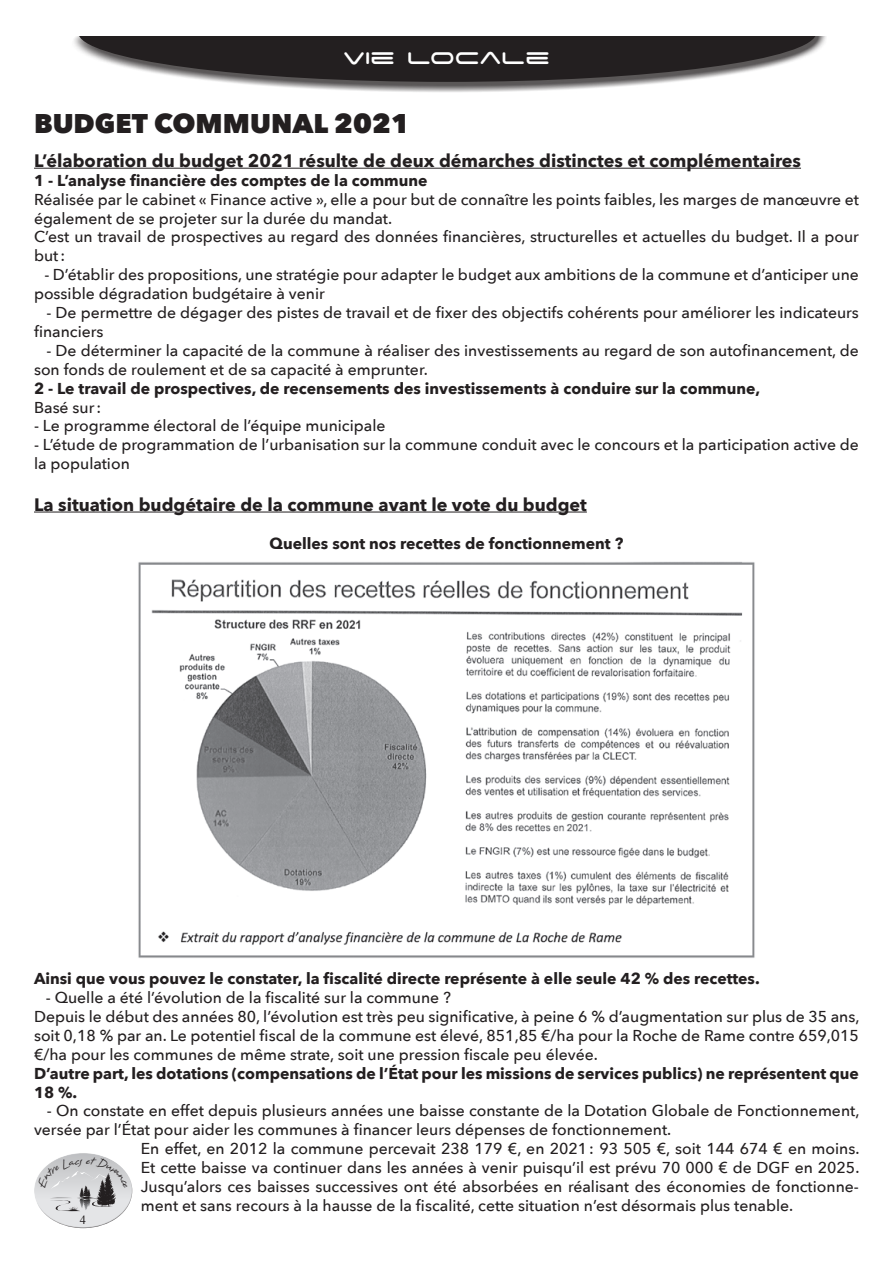
<style>
.page{position:relative;width:893px;height:1263px;background:#fff}
.page>*{position:absolute;margin:0;border:0;box-sizing:border-box;transform-origin:0 0}
.t1{font:800 27px "Avenir Next";color:#231f20}
.t2{font:27px "Space Age";color:#fff}
.t3{font:700 18px "Avenir Next";color:#231f20}
.t4{font:500 15.75px/18.9px "Avenir Next";color:#231f20}
.t5{font:700 15.75px/18.9px "Avenir Next";color:#231f20}
.t6{font:12.3px "Times New Roman";color:#231f20}
</style>
<div class="page">
<div style="left:71px;top:21px;width:756px;height:72px;background:#231f20;opacity:.75"></div>
<svg style="left:78px;top:35px;width:738px;height:47px;background:#494647"></svg>
<div style="left:55px;top:0;width:785px;height:35px;background:#fff"></div>
<hr style="left:34px;top:168px;width:767px;height:1px;background:#231f20">
<hr style="left:34px;top:512px;width:553px;height:1px;background:#231f20">
<img style="left:138px;top:561px;width:617px;height:397px">
<svg style="left:34px;top:1153px;width:98px;height:75px"></svg>
<p class="t2" style="left:343px;top:46px;width:208px">Vie locale</p>
<p class="t1" style="left:34px;top:107px;width:377px">BUDGET COMMUNAL 2021</p>
<p class="t3" style="left:34px;top:145px;width:768px">L’élaboration du budget 2021 résulte de deux démarches distinctes et complémentaires</p>
<p class="t5" style="left:34px;top:171px;width:395px">1 - L’analyse financière des comptes de la commune</p>
<p class="t4" style="left:34px;top:189px;width:826px">Réalisée par le cabinet « Finance active », elle a pour but de connaître les points faibles, les marges de manœuvre et également de se projeter sur la durée du mandat.</p>
<p class="t4" style="left:34px;top:227px;width:826px">C’est un travail de prospectives au regard des données financières, structurelles et actuelles du budget. Il a pour but:</p>
<p class="t4" style="left:34px;top:265px;width:826px;text-indent:10px">- D’établir des propositions, une stratégie pour adapter le budget aux ambitions de la commune et d’anticiper une possible dégradation budgétaire à venir</p>
<p class="t4" style="left:34px;top:303px;width:826px;text-indent:12px">- De permettre de dégager des pistes de travail et de fixer des objectifs cohérents pour améliorer les indicateurs financiers</p>
<p class="t4" style="left:34px;top:340px;width:826px;text-indent:12px">- De déterminer la capacité de la commune à réaliser des investissements au regard de son autofinancement, de son fonds de roulement et de sa capacité à emprunter.</p>
<p class="t5" style="left:34px;top:378px;width:728px">2 - Le travail de prospectives, de recensements des investissements à conduire sur la commune,</p>
<p class="t4" style="left:34px;top:397px;width:69px">Basé sur:</p>
<p class="t4" style="left:34px;top:416px;width:353px">- Le programme électoral de l’équipe municipale</p>
<p class="t4" style="left:34px;top:435px;width:826px">- L’étude de programmation de l’urbanisation sur la commune conduit avec le concours et la participation active de la population</p>
<p class="t3" style="left:34px;top:489px;width:554px">La situation budgétaire de la commune avant le vote du budget</p>
<p class="t5" style="left:270px;top:534px;width:355px">Quelles sont nos recettes de fonctionnement ?</p>
<p class="t5" style="left:34px;top:969px;width:727px">Ainsi que vous pouvez le constater, la fiscalité directe représente à elle seule 42 % des recettes.</p>
<p class="t4" style="left:46px;top:987px;width:407px">- Quelle a été l’évolution de la fiscalité sur la commune ?</p>
<p class="t4" style="left:34px;top:1006px;width:827px;text-align:justify">Depuis le début des années 80, l’évolution est très peu significative, à peine 6 % d’augmentation sur plus de 35 ans, soit 0,18 % par an. Le potentiel fiscal de la commune est élevé, 851,85 €/ha pour la Roche de Rame contre 659,015 €/ha pour les communes de même strate, soit une pression fiscale peu élevée.</p>
<p class="t5" style="left:34px;top:1063px;width:826px">D’autre part, les dotations (compensations de l’État pour les missions de services publics) ne représentent que<br>18 %.</p>
<p class="t4" style="left:34px;top:1101px;width:827px;text-indent:13px">- On constate en effet depuis plusieurs années une baisse constante de la Dotation Globale de Fonctionnement, versée par l’État pour aider les communes à financer leurs dépenses de fonctionnement.</p>
<p class="t4" style="left:141px;top:1139px;width:720px;text-align:justify">En effet, en 2012 la commune percevait 238 179 €, en 2021: 93 505 €, soit 144 674 € en moins.<br>Et cette baisse va continuer dans les années à venir puisqu’il est prévu 70 000 € de DGF en 2025.<br>Jusqu’alors ces baisses successives ont été absorbées en réalisant des économies de fonctionne&shy;ment et sans recours à la hausse de la fiscalité, cette situation n’est désormais plus tenable.</p>
<p class="t6" style="left:80px;top:1211px;width:8px">4</p>
</div>
